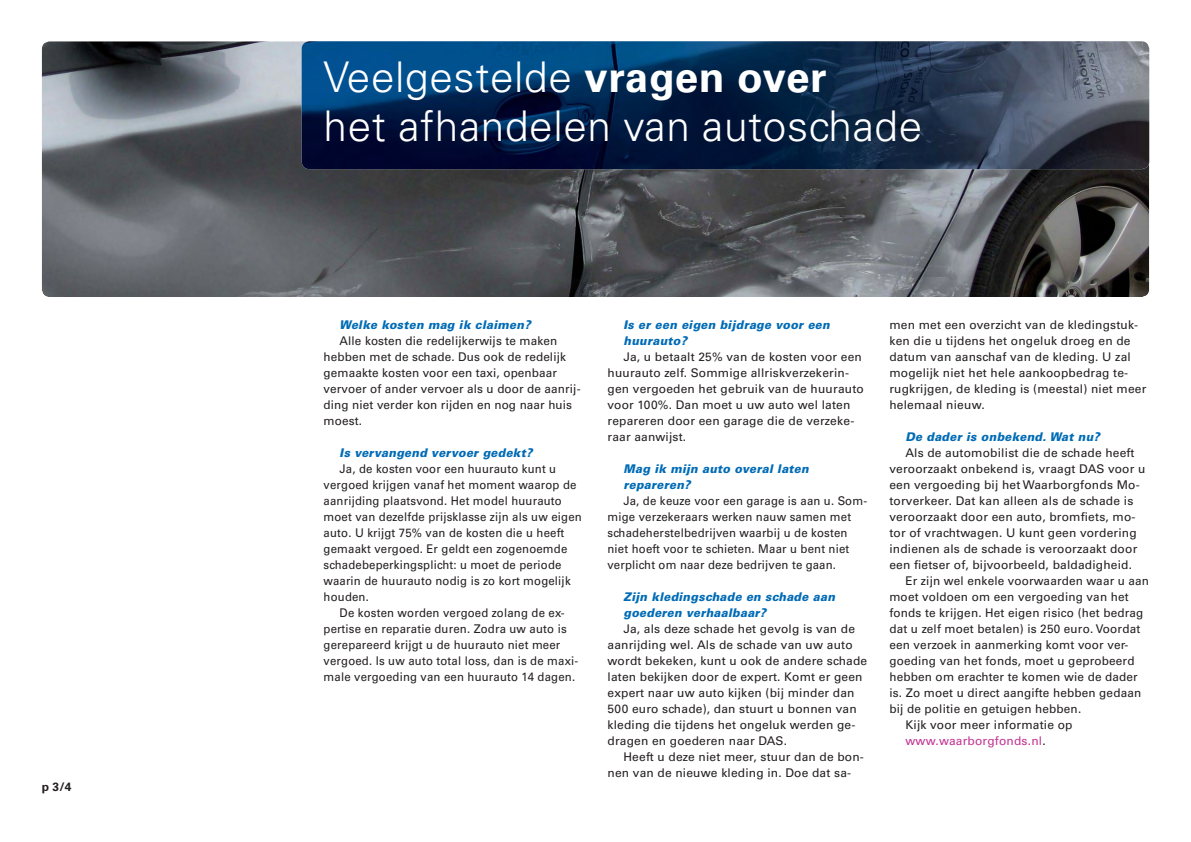
<style>
.page{position:relative;width:1191px;height:842px;background:#fff}
.page>*{position:absolute;margin:0;border:0;box-sizing:border-box;transform-origin:0 0}
.t1{font:300 42.3px/49.4px "Univers LT Std";letter-spacing:.015em;color:#fff}
.t2{font:12px/16px "Univers LT Std";letter-spacing:.015em;color:#231f20}
.t3{font:12px/16px "Univers LT Std";letter-spacing:.015em;color:#231f20;scale:.95 1}
.t4{font:italic 900 12px/16px "Univers LT Std";letter-spacing:.025em;color:#006bb6;scale:.95 1}
.t5{font:12px "Univers LT Std";letter-spacing:.015em;color:#c23493}
.t6{font:700 12px "Univers LT Std";color:#231f20}
.s1{font-weight:700}
.s2{color:#231f20}
</style>
<div class="page">
<img style="left:42px;top:41px;width:1107px;height:256px;border-radius:8px">
<img style="left:302px;top:41px;width:847px;height:128px">
<p class="t6" style="left:42px;top:782px;width:31px">p 3/4</p>
<h1 class="t1" style="left:323px;top:55px;width:600px">Veelgestelde <span class="s1">vragen over<br></span>het afhandelen van autoschade</h1>
<p class="t4" style="left:339px;top:317px;width:203px">Welke kosten mag ik claimen?</p>
<p class="t2" style="left:323px;top:333px;width:258px;text-indent:16px">Alle kosten die redelijkerwijs te maken hebben met de schade. Dus ook de redelijk gemaakte kosten voor een taxi, openbaar vervoer of ander vervoer als u door de aanrij&shy;ding niet verder kon rijden en nog naar huis moest.</p>
<p class="t4" style="left:339px;top:445px;width:204px">Is vervangend vervoer gedekt?</p>
<p class="t3" style="left:323px;top:461px;width:273px;text-indent:16px">Ja, de kosten voor een huurauto kunt u vergoed krijgen vanaf het moment waarop de aanrijding plaatsvond. Het model huurauto moet van dezelfde prijsklasse zijn als uw eigen auto. U krijgt 75% van de kosten die u heeft gemaakt vergoed. Er geldt een zogenoemde schadebeperkingsplicht: u moet de periode waarin de huurauto nodig is zo kort mogelijk houden.</p>
<p class="t3" style="left:323px;top:605px;width:269px;text-indent:16px">De kosten worden vergoed zolang de ex&shy;pertise en reparatie duren. Zodra uw auto is gerepareerd krijgt u de huurauto niet meer vergoed. Is uw auto total loss, dan is de maxi&shy;male vergoeding van een huurauto 14 dagen.</p>
<p class="t4" style="left:623px;top:317px;width:219px">Is er een eigen bijdrage voor een huurauto?</p>
<p class="t2" style="left:607px;top:349px;width:258px;text-indent:16px">Ja, u betaalt 25% van de kosten voor een huurauto zelf. Sommige allriskverzekerin&shy;gen vergoeden het gebruik van de huurauto voor 100%. Dan moet u uw auto wel laten repareren door een garage die de verzeke&shy;raar aanwijst.</p>
<p class="t4" style="left:623px;top:461px;width:196px">Mag ik mijn auto overal laten repareren?</p>
<p class="t3" style="left:607px;top:493px;width:275px;text-indent:16px">Ja, de keuze voor een garage is aan u. Som&shy;mige verzekeraars werken nauw samen met schadeherstelbedrijven waarbij u de kosten niet hoeft voor te schieten. Maar u bent niet verplicht om naar deze bedrijven te gaan.</p>
<p class="t4" style="left:623px;top:589px;width:224px">Zijn kledingschade en schade aan goederen verhaalbaar?</p>
<p class="t2" style="left:607px;top:621px;width:261px;text-indent:16px">Ja, als deze schade het gevolg is van de aanrijding wel. Als de schade van uw auto wordt bekeken, kunt u ook de andere schade laten bekijken door de expert. Komt er geen expert naar uw auto kijken (bij minder dan 500 euro schade), dan stuurt u bonnen van kleding die tijdens het ongeluk werden ge&shy;dragen en goederen naar DAS.</p>
<p class="t2" style="left:607px;top:749px;width:258px;text-indent:16px">Heeft u deze niet meer, stuur dan de bon&shy;nen van de nieuwe kleding in. Doe dat sa-</p>
<p class="t2" style="left:889px;top:317px;width:258px">men met een overzicht van de kledingstuk&shy;ken die u tijdens het ongeluk droeg en de datum van aanschaf van de kleding. U zal mogelijk niet het hele aankoopbedrag te&shy;rugkrijgen, de kleding is (meestal) niet meer helemaal nieuw.</p>
<p class="t4" style="left:905px;top:429px;width:206px">De dader is onbekend. Wat nu?</p>
<p class="t2" style="left:889px;top:445px;width:258px;text-indent:16px">Als de automobilist die de schade heeft veroorzaakt onbekend is, vraagt DAS voor u een vergoeding bij het Waarborgfonds Mo&shy;torverkeer. Dat kan alleen als de schade is veroorzaakt door een auto, bromfiets, mo&shy;tor of vrachtwagen. U kunt geen vordering indienen als de schade is veroorzaakt door een fietser of, bijvoorbeeld, baldadigheid.</p>
<p class="t2" style="left:905px;top:573px;width:245px">Er zijn wel enkele voorwaarden waar u aan</p>
<p class="t2" style="left:889px;top:589px;width:241px">moet voldoen om een vergoeding van het</p>
<p class="t2" style="left:889px;top:605px;width:255px">fonds te krijgen. Het eigen risico (het bedrag</p>
<p class="t2" style="left:889px;top:621px;width:252px">dat u zelf moet betalen) is 250 euro. Voordat</p>
<p class="t2" style="left:889px;top:637px;width:240px">een verzoek in aanmerking komt voor ver-</p>
<p class="t2" style="left:889px;top:653px;width:247px">goeding van het fonds, moet u geprobeerd</p>
<p class="t2" style="left:889px;top:669px;width:250px">hebben om erachter te komen wie de dader</p>
<p class="t2" style="left:889px;top:685px;width:253px">is. Zo moet u direct aangifte hebben gedaan</p>
<p class="t2" style="left:889px;top:701px;width:193px">bij de politie en getuigen hebben.</p>
<p class="t2" style="left:905px;top:717px;width:169px">Kijk voor meer informatie op</p>
<p class="t5" style="left:905px;top:736px;width:142px">www.waarborgfonds.nl<span class="s2">.</span></p>
</div>
